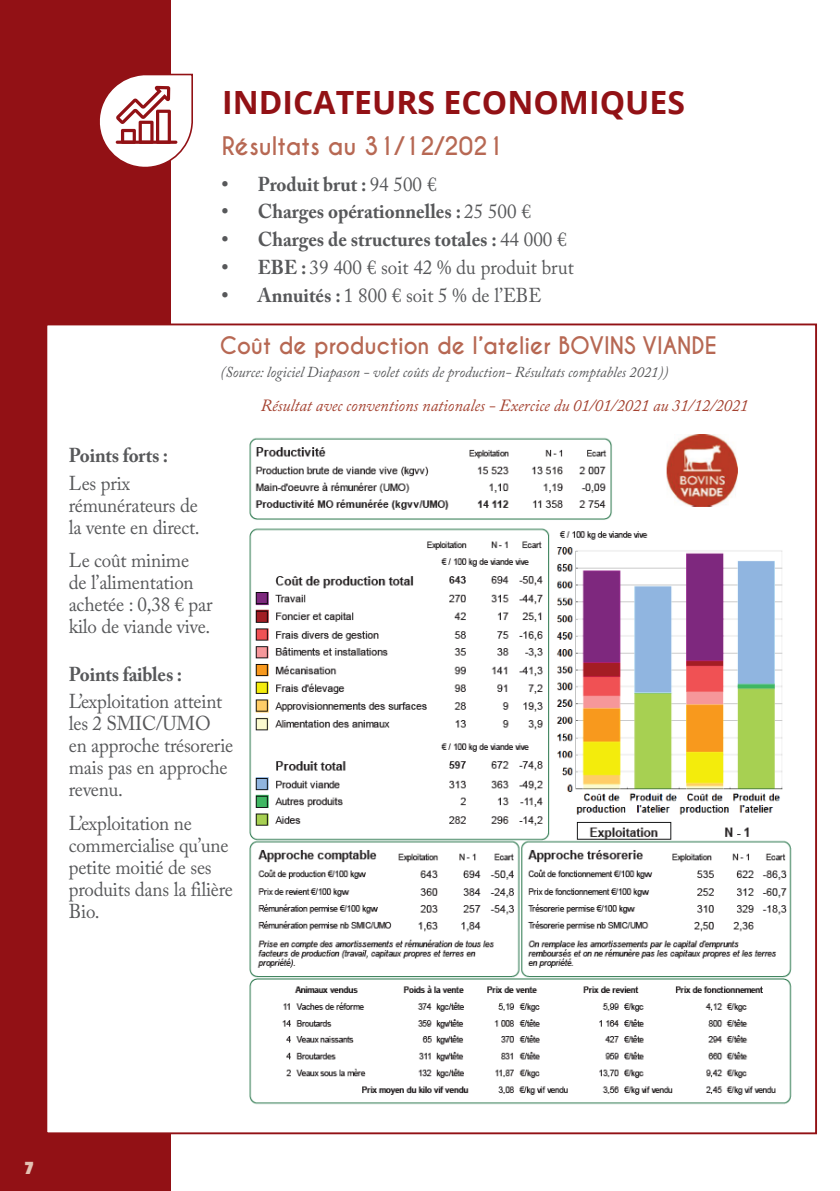
<style>
.page{position:relative;width:840px;height:1191px;background:#fff}
.page>*{position:absolute;margin:0;border:0;box-sizing:border-box;transform-origin:0 0}
.DOC_-_TEXTE_SANS_RET{font:700 32px "Open Sans";color:#921115}
.DOC_-_TEXTE_SANS_RET-2{font:700 24px "Caviar Dreams";color:#b76853;scale:.95 1}
.DOC_-_TEXTE_SANS_RET-3{font:700 22.8px "Caviar Dreams";color:#b76853;scale:.95 1}
.DOC_-_TEXTE_SANS_RET-4{font:20px/22px "Adobe Caslon Pro";letter-spacing:-.01em;color:#57585a;scale:.95 1}
.DOC_-_TEXTE_SANS_RET-5{font:700 20px "Adobe Caslon Pro";color:#57585a;scale:.95 1}
.DOC_-_TEXTE_SANS_RET-6{font:800 17.2px "Avenir Next Condensed";color:#e4c2b3}
.DOC_-_TEXTE_SANS_RET-7{font:italic 17px "Adobe Caslon Pro";color:#a4412f;scale:.96 1}
.DOC_-_TEXTE_SANS_RET-8{font:italic 15.2px "Adobe Caslon Pro";color:#57585a;scale:.96 1}
.s1{font-weight:400}
.s2{font-weight:700}
</style>
<div class="page">
<div style="left:0;top:0;width:170px;height:1191px;background:#921115"></div>
<svg style="left:99px;top:73px;width:94px;height:96px"></svg>
<div style="left:45px;top:323px;width:771px;height:811px;background:#fff;border:2px solid #921115"></div>
<img style="left:249px;top:434px;width:543px;height:671px">
<p class="DOC_-_TEXTE_SANS_RET" style="left:222px;top:80px;width:464px">INDICATEURS ECONOMIQUES</p>
<p class="DOC_-_TEXTE_SANS_RET-2" style="left:222px;top:131px;width:298px">Résultats au 31/12/2021</p>
<p class="DOC_-_TEXTE_SANS_RET-5" style="left:222px;top:172px;width:227px">• Produit brut : <span class="s1">94 500 €</span></p>
<p class="DOC_-_TEXTE_SANS_RET-5" style="left:222px;top:200px;width:327px">• Charges opérationnelles : <span class="s1">25 500 €</span></p>
<p class="DOC_-_TEXTE_SANS_RET-5" style="left:222px;top:227px;width:364px">• Charges de structures totales : <span class="s1">44 000 €</span></p>
<p class="DOC_-_TEXTE_SANS_RET-4" style="left:222px;top:256px;width:371px"><span class="s2">• EBE :</span> 39 400 € soit 42 % du produit brut</p>
<p class="DOC_-_TEXTE_SANS_RET-4" style="left:222px;top:283px;width:338px"><span class="s2">• Annuités :</span> 1 800 € soit 5 % de l’EBE</p>
<p class="DOC_-_TEXTE_SANS_RET-3" style="left:220px;top:332px;width:524px">Coût de production de l’atelier BOVINS VIANDE</p>
<p class="DOC_-_TEXTE_SANS_RET-8" style="left:220px;top:362px;width:468px">(Source: logiciel Diapason - volet coûts de production- Résultats comptables 2021))</p>
<p class="DOC_-_TEXTE_SANS_RET-7" style="left:260px;top:396px;width:509px">Résultat avec conventions nationales - Exercice du 01/01/2021 au 31/12/2021</p>
<p class="DOC_-_TEXTE_SANS_RET-5" style="left:69px;top:443px;width:106px">Points forts :</p>
<p class="DOC_-_TEXTE_SANS_RET-4" style="left:69px;top:472px;width:139px">Les prix rémunérateurs de la vente en direct.</p>
<p class="DOC_-_TEXTE_SANS_RET-4" style="left:69px;top:549px;width:153px">Le coût minime<br>de l’alimentation achetée : 0,38 € par kilo de viande vive.</p>
<p class="DOC_-_TEXTE_SANS_RET-5" style="left:69px;top:662px;width:121px">Points faibles :</p>
<p class="DOC_-_TEXTE_SANS_RET-4" style="left:69px;top:690px;width:175px">L’exploitation atteint les 2 SMIC/UMO en approche trésorerie mais pas en approche revenu.</p>
<p class="DOC_-_TEXTE_SANS_RET-4" style="left:69px;top:812px;width:174px">L’exploitation ne commercialise qu’une petite moitié de ses produits dans la filière<br>Bio.</p>
<p class="DOC_-_TEXTE_SANS_RET-6" style="left:25px;top:1157px;width:11px">7</p>
</div>
